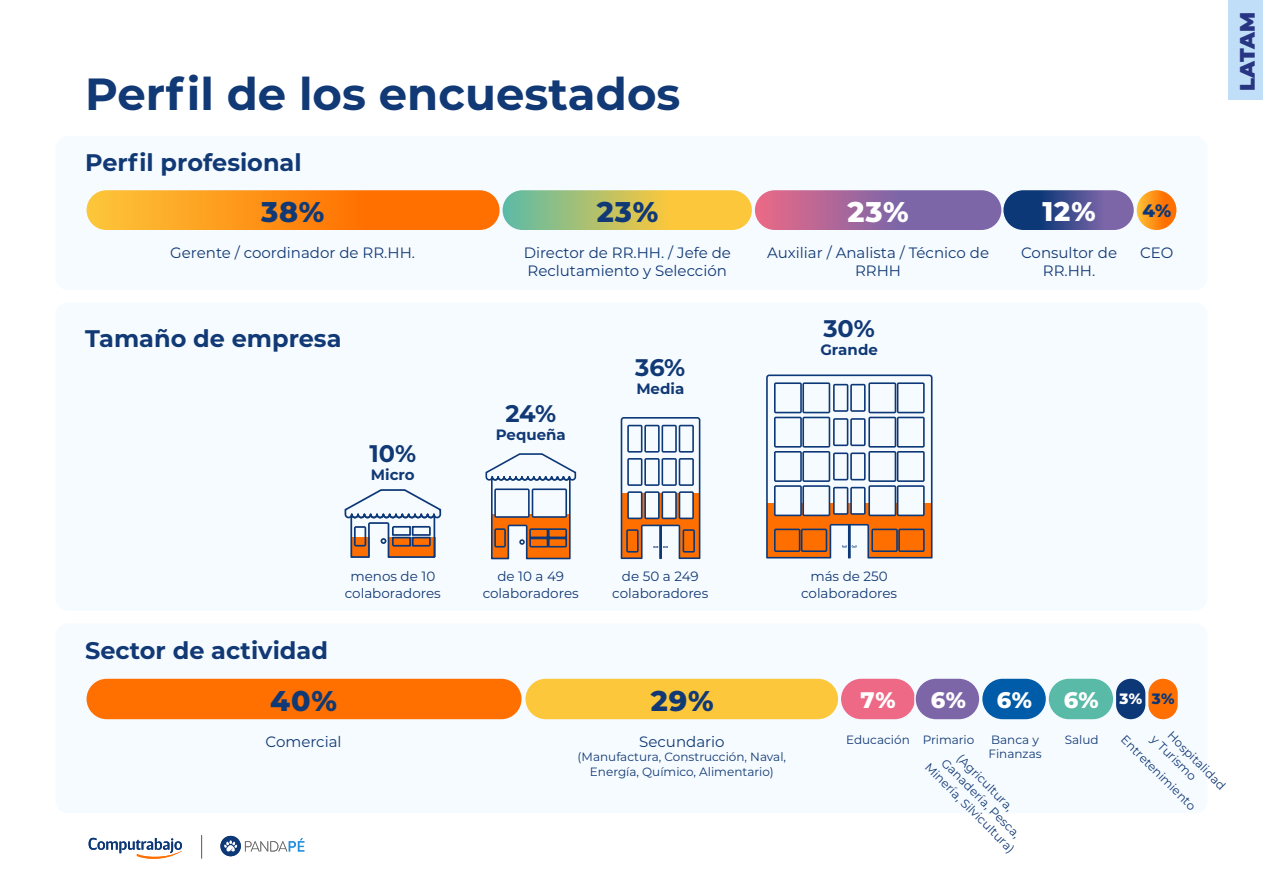
<style>
.page{position:relative;width:1263px;height:893px;background:#fff}
.page>*{position:absolute;margin:0;border:0;box-sizing:border-box;transform-origin:0 0}
.t1{font:700 45px "Montserrat";color:#113975}
.t2{font:800 28.5px "Montserrat";letter-spacing:.03em;color:#113975}
.t3{font:800 28.5px "Montserrat";color:#fff}
.t4{font:800 27px "Montserrat";color:#fff}
.t5{font:700 24px "Montserrat";color:#113975}
.t6{font:800 22.5px "Montserrat";color:#fff}
.t7{font:900 21px "Montserrat";color:#283583}
.t8{font:800 18px "Montserrat";color:#0d3878}
.t9{font:15px/18px "Montserrat";color:#113975;text-align:center}
.t10{font:700 15px "Montserrat";color:#113975}
.t11{font:13.5px/16.2px "Montserrat";color:#113975;text-align:center}
.t12{font:12px/14.4px "Montserrat";color:#113975}
</style>
<div class="page">
<div style="left:55px;top:136px;width:1152px;height:154px;background:#f6fbff;border-radius:13px"></div>
<svg style="left:86px;top:189px;width:414px;height:42px;background:#fe8d14"></svg>
<div style="left:85px;top:189px;width:416px;height:42px;border:2px solid #f6fbff;border-radius:21px"></div>
<svg style="left:502px;top:189px;width:251px;height:42px;background:#c6c360"></svg>
<div style="left:501px;top:189px;width:252px;height:42px;border:2px solid #f6fbff;border-radius:21px"></div>
<svg style="left:754px;top:189px;width:248px;height:42px;background:#9d679e"></svg>
<div style="left:753px;top:189px;width:250px;height:42px;border:2px solid #f6fbff;border-radius:21px"></div>
<svg style="left:1003px;top:189px;width:131px;height:42px;background:#424e8f"></svg>
<div style="left:1002px;top:189px;width:133px;height:42px;border:2px solid #f6fbff;border-radius:21px"></div>
<svg style="left:1136px;top:189px;width:41px;height:42px"></svg>
<div style="left:1135px;top:189px;width:43px;height:42px;border:2px solid #f6fbff;border-radius:21px"></div>
<div style="left:55px;top:623px;width:1152px;height:190px;background:#f6fbff;border-radius:13px"></div>
<div style="left:86px;top:678px;width:436px;height:42px;background:#ff7000;border-radius:21px"></div>
<div style="left:85px;top:677px;width:438px;height:44px;border:2px solid #f6fbff;border-radius:21px"></div>
<div style="left:525px;top:678px;width:314px;height:42px;background:#fcc73b;border-radius:21px"></div>
<div style="left:524px;top:677px;width:315px;height:44px;border:2px solid #f6fbff;border-radius:21px"></div>
<div style="left:840px;top:678px;width:76px;height:42px;background:#ed6985;border-radius:21px"></div>
<div style="left:839px;top:677px;width:77px;height:44px;border:2px solid #f6fbff;border-radius:21px"></div>
<div style="left:982px;top:678px;width:64px;height:42px;background:#005ca8;border-radius:21px"></div>
<div style="left:981px;top:677px;width:66px;height:44px;border:2px solid #f6fbff;border-radius:21px"></div>
<div style="left:915px;top:678px;width:65px;height:42px;background:#7d66a8;border-radius:21px"></div>
<div style="left:914px;top:677px;width:67px;height:44px;border:2px solid #f6fbff;border-radius:21px"></div>
<div style="left:1048px;top:678px;width:66px;height:42px;background:#59baa8;border-radius:21px"></div>
<div style="left:1047px;top:677px;width:67px;height:44px;border:2px solid #f6fbff;border-radius:21px"></div>
<div style="left:1115px;top:678px;width:31px;height:42px;background:#0d3878;border-radius:15px"></div>
<div style="left:1114px;top:677px;width:33px;height:44px;border:2px solid #f6fbff;border-radius:15px"></div>
<div style="left:1148px;top:678px;width:30px;height:42px;background:#ff7000;border-radius:15px"></div>
<div style="left:1147px;top:677px;width:32px;height:44px;border:2px solid #f6fbff;border-radius:15px"></div>
<div style="left:55px;top:303px;width:1152px;height:308px;background:#f6fbff;border-radius:13px"></div>
<svg style="left:766px;top:374px;width:166px;height:184px"></svg>
<svg style="left:621px;top:417px;width:79px;height:142px"></svg>
<svg style="left:485px;top:453px;width:91px;height:106px"></svg>
<svg style="left:345px;top:489px;width:96px;height:69px"></svg>
<div style="left:1229px;top:0;width:34px;height:99px;background:#c0def8"></div>
<svg style="left:245px;top:838px;width:59px;height:13px"></svg>
<div style="left:220px;top:836px;width:21px;height:20px;background:#0d3878;border-radius:50%"></div>
<svg style="left:224px;top:840px;width:13px;height:12px"></svg>
<svg style="left:89px;top:838px;width:93px;height:21px"></svg>
<svg style="left:201px;top:835px;width:1px;height:23px"></svg>
<h1 class="t1" style="left:85px;top:62px;width:597px">Perfil de los encuestados</h1>
<h3 class="t5" style="left:85px;top:145px;width:218px">Perfil profesional</h3>
<h2 class="t2" style="left:261px;top:191px;width:65px">38%</h2>
<p class="t9" style="left:170px;top:243px;width:246px">Gerente / coordinador de RR.HH.</p>
<p class="t9" style="left:524px;top:243px;width:209px;text-align:left">Director de RR.HH. / Jefe de<br>Reclutamiento y Selección</p>
<p class="t9" style="left:767px;top:243px;width:223px">Auxiliar / Analista / Técnico de<br>RRHH</p>
<p class="t9" style="left:1021px;top:243px;width:97px">Consultor de<br>RR.HH.</p>
<p class="t9" style="left:1140px;top:243px;width:35px">CEO</p>
<h2 class="t2" style="left:597px;top:191px;width:63px">23%</h2>
<h2 class="t3" style="left:847px;top:191px;width:63px">23%</h2>
<h3 class="t4" style="left:1042px;top:192px;width:55px">12%</h3>
<h3 class="t8" style="left:1142px;top:197px;width:30px">4%</h3>
<h3 class="t5" style="left:85px;top:321px;width:258px">Tamaño de empresa</h3>
<h3 class="t5" style="left:369px;top:436px;width:48px">10%</h3>
<p class="t10" style="left:371px;top:464px;width:45px">Micro</p>
<h3 class="t5" style="left:505px;top:396px;width:52px">24%</h3>
<p class="t10" style="left:496px;top:424px;width:72px">Pequeña</p>
<h3 class="t5" style="left:635px;top:350px;width:52px">36%</h3>
<p class="t10" style="left:636px;top:378px;width:49px">Media</p>
<h3 class="t5" style="left:823px;top:311px;width:53px">30%</h3>
<p class="t10" style="left:820px;top:339px;width:59px">Grande</p>
<h3 class="t7" style="left:1231px;top:91px;width:81px;rotate:-90deg">LATAM</h3>
<p class="t11" style="left:345px;top:568px;width:98px">menos de 10 colaboradores</p>
<p class="t11" style="left:483px;top:568px;width:98px">de 10 a 49 colaboradores</p>
<p class="t11" style="left:612px;top:568px;width:98px">de 50 a 249 colaboradores</p>
<p class="t11" style="left:801px;top:568px;width:98px">más de 250 colaboradores</p>
<h3 class="t5" style="left:85px;top:634px;width:244px">Sector de actividad</h3>
<h2 class="t2" style="left:270px;top:679px;width:68px">40%</h2>
<p class="t9" style="left:266px;top:732px;width:78px">Comercial</p>
<p class="t9" style="left:639px;top:732px;width:87px">Secundario</p>
<p class="t12" style="left:578px;top:749px;width:210px;text-align:center">(Manufactura, Construcción, Naval,<br>Energía, Químico, Alimentario)</p>
<h2 class="t2" style="left:651px;top:679px;width:64px">29%</h2>
<h3 class="t6" style="left:860px;top:683px;width:37px">7%</h3>
<h3 class="t6" style="left:931px;top:683px;width:37px">6%</h3>
<h3 class="t6" style="left:997px;top:683px;width:37px">6%</h3>
<h3 class="t6" style="left:1064px;top:683px;width:112px">6% <sup>3%</sup> <sup>3%</sup></h3>
<p class="t12" style="left:1169px;top:722px;width:87px;text-indent:9px;rotate:45deg">Hospitalidad y Turismo</p>
<p class="t12" style="left:846px;top:732px;width:130px">Educación Primario</p>
<p class="t12" style="left:964px;top:751px;width:76px;rotate:45deg">(Agricultura,</p>
<p class="t12" style="left:988px;top:732px;width:55px">Banca y<br>Finanzas</p>
<p class="t12" style="left:1065px;top:732px;width:35px">Salud</p>
<p class="t12" style="left:1128px;top:732px;width:101px;rotate:45deg">Entretenimiento</p>
<p class="t12" style="left:949px;top:755px;width:107px;rotate:45deg">Ganadería, Pesca,</p>
<p class="t12" style="left:932px;top:759px;width:123px;rotate:45deg">Minería, Silvicultura)</p>
</div>
